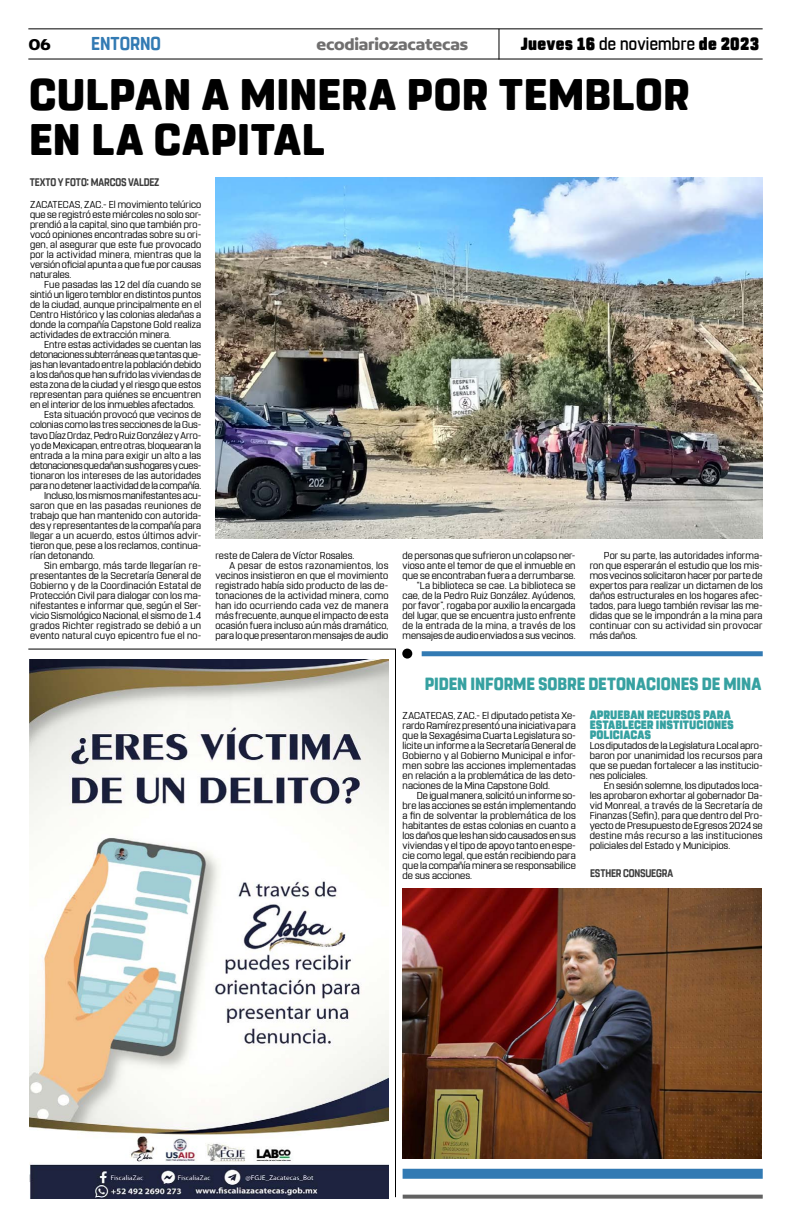
<style>
.page{position:relative;width:791px;height:1225px;background:#fff}
.page>*{position:absolute;margin:0;border:0;box-sizing:border-box;transform-origin:0 0}
.t1{font:800 44px/45px "Rohn Rounded";letter-spacing:.01em;color:#000}
.t2{font:700 18.6px "Rohn Rounded";letter-spacing:-.005em;color:#327ab3;scale:.91 1}
.t3{font:800 17.6px "Rohn Rounded";letter-spacing:-.005em;color:#36a1a1;scale:.91 1}
.t4{font:900 17.6px "Rohn Rounded";letter-spacing:.015em;color:#000;scale:.91 1}
.t5{font:700 16.9px "Concord";letter-spacing:-.01em;color:#706f6f}
.t6{font:700 16.9px "Concord";color:#000}
.t7{font:900 12.1px/10px "Rohn Rounded";color:#36a1a1;scale:.91 1}
.t8{font:700 11px "Rohn Rounded";letter-spacing:-.01em;color:#3d3d3d;scale:.86 1}
.t9{font:10px/10px "Rohn Rounded";letter-spacing:.005em;color:#000;text-align:justify}
.t10{font:10px "Rohn Rounded";letter-spacing:.025em;color:#000}
.t11{font:10px "Rohn Rounded";letter-spacing:.03em;color:#000}
.t12{font:10px "Rohn Rounded";letter-spacing:-.02em;color:#000}
.t13{font:10px "Rohn Rounded";letter-spacing:-.025em;color:#000}
.t14{font:10px "Rohn Rounded";letter-spacing:-.015em;color:#000}
.s1{font-weight:500}
</style>
<div class="page">
<hr style="left:28px;top:28px;width:735px;height:1px;background:#000">
<hr style="left:28px;top:59px;width:735px;height:1px;background:#000">
<hr style="left:498px;top:29px;width:1px;height:31px;background:#000">
<svg style="left:28px;top:648px;width:368px;height:550px"></svg>
<svg style="left:403px;top:1194px;width:360px;height:4px"></svg>
<img style="left:215px;top:178px;width:548px;height:360px">
<div style="left:422px;top:651px;width:341px;height:5px;background:#327ab3"></div>
<div style="left:402px;top:648px;width:10px;height:10px;background:#000;border-radius:50%"></div>
<img style="left:403px;top:888px;width:358px;height:270px">
<div style="left:403px;top:1168px;width:360px;height:10px;background:#327ab3"></div>
<h3 class="t6" style="left:28px;top:34px;width:24px">06</h3>
<h2 class="t2" style="left:91px;top:32px;width:78px">ENTORNO</h2>
<h3 class="t5" style="left:316px;top:34px;width:153px">ecodiariozacatecas</h3>
<h3 class="t4" style="left:521px;top:33px;width:263px">Jueves 16 <span class="s1">de noviembre</span> de 2023</h3>
<h1 class="t1" style="left:29px;top:73px;width:662px">CULPAN A MINERA POR TEMBLOR<br>EN LA CAPITAL</h1>
<p class="t8" style="left:30px;top:176px;width:152px">TEXTO Y FOTO: MARCOS VALDEZ</p>
<p class="t9" style="left:30px;top:200px;width:173px">ZACATECAS, ZAC.- El movimiento telúrico que se registró este miércoles no solo sor&shy;prendió a la capital, sino que también pro&shy;vocó opiniones encontradas sobre su ori&shy;gen, al asegurar que este fue provocado por la actividad minera, mientras que la versión oficial apunta a que fue por causas naturales.</p>
<p class="t9" style="left:30px;top:280px;width:173px;text-indent:14px">Fue pasadas las 12 del día cuando se sintió un ligero temblor en distintos puntos de la ciudad, aunque principalmente en el Centro Histórico y las colonias aledañas a donde la compañía Capstone Gold realiza actividades de extracción minera.</p>
<p class="t9" style="left:44px;top:340px;width:159px">Entre estas actividades se cuentan las</p>
<p class="t12" style="left:30px;top:349px;width:173px">detonaciones subterráneas que tantas que-</p>
<p class="t9" style="left:30px;top:360px;width:173px">jas han levantado entre la población debido</p>
<p class="t9" style="left:30px;top:370px;width:173px">a los daños que han sufrido las viviendas de</p>
<p class="t9" style="left:30px;top:380px;width:173px">esta zona de la ciudad y el riesgo que estos</p>
<p class="t9" style="left:30px;top:390px;width:173px">representan para quiénes se encuentren</p>
<p class="t9" style="left:30px;top:400px;width:167px">en el interior de los inmuebles afectados.</p>
<p class="t9" style="left:44px;top:410px;width:159px">Esta situación provocó que vecinos de</p>
<p class="t9" style="left:30px;top:420px;width:173px">colonias como las tres secciones de la Gus-</p>
<p class="t9" style="left:30px;top:430px;width:173px">tavo Díaz Ordaz, Pedro Ruiz González y Arro-</p>
<p class="t9" style="left:30px;top:440px;width:173px">yo de Mexicapan, entre otras, bloquearan la</p>
<p class="t9" style="left:30px;top:450px;width:173px">entrada a la mina para exigir un alto a las</p>
<p class="t13" style="left:30px;top:459px;width:173px">detonaciones que dañan sus hogares y cues-</p>
<p class="t9" style="left:30px;top:470px;width:173px">tionaron los intereses de las autoridades</p>
<p class="t9" style="left:30px;top:480px;width:173px">para no detener la actividad de la compañía.</p>
<p class="t14" style="left:44px;top:489px;width:159px">Incluso, los mismos manifestantes acu-</p>
<p class="t11" style="left:30px;top:499px;width:173px">saron que en las pasadas reuniones de</p>
<p class="t9" style="left:30px;top:510px;width:173px">trabajo que han mantenido con autorida-</p>
<p class="t9" style="left:30px;top:520px;width:173px">des y representantes de la compañía para</p>
<p class="t9" style="left:30px;top:530px;width:173px">llegar a un acuerdo, estos últimos advir-</p>
<p class="t9" style="left:30px;top:540px;width:173px">tieron que, pese a los reclamos, continua-</p>
<p class="t9" style="left:30px;top:550px;width:66px">rían detonando.</p>
<p class="t9" style="left:44px;top:560px;width:159px">Sin embargo, más tarde llegarían re-</p>
<p class="t9" style="left:30px;top:570px;width:173px">presentantes de la Secretaría General de</p>
<p class="t9" style="left:30px;top:580px;width:173px">Gobierno y de la Coordinación Estatal de</p>
<p class="t9" style="left:30px;top:590px;width:173px">Protección Civil para dialogar con los ma-</p>
<p class="t9" style="left:30px;top:600px;width:173px">nifestantes e informar que, según el Ser-</p>
<p class="t9" style="left:30px;top:610px;width:173px">vicio Sismológico Nacional, el sismo de 1.4</p>
<p class="t10" style="left:30px;top:619px;width:173px">grados Richter registrado se debió a un</p>
<p class="t9" style="left:30px;top:630px;width:173px">evento natural cuyo epicentro fue el no-</p>
<p class="t9" style="left:215px;top:550px;width:140px">reste de Calera de Víctor Rosales.</p>
<p class="t11" style="left:230px;top:559px;width:160px">A pesar de estos razonamientos, los</p>
<p class="t9" style="left:215px;top:570px;width:174px">vecinos insistieron en que el movimiento</p>
<p class="t9" style="left:215px;top:580px;width:174px">registrado había sido producto de las de-</p>
<p class="t9" style="left:215px;top:590px;width:174px">tonaciones de la actividad minera, como</p>
<p class="t10" style="left:215px;top:599px;width:174px">han ido ocurriendo cada vez de manera</p>
<p class="t9" style="left:215px;top:610px;width:174px">más frecuente, aunque el impacto de esta</p>
<p class="t9" style="left:215px;top:620px;width:174px">ocasión fuera incluso aún más dramático,</p>
<p class="t9" style="left:215px;top:630px;width:174px">para lo que presentaron mensajes de audio</p>
<p class="t9" style="left:403px;top:550px;width:174px;text-align:right">de personas que sufrieron un colapso ner&shy;vioso ante el temor de que el inmueble en que se encontraban fuera a derrumbarse. “La biblioteca se cae. La biblioteca se cae, de la Pedro Ruiz González. Ayúdenos, por favor”, rogaba por auxilio la encargada del lugar, que se encuentra justo enfrente de la entrada de la mina, a través de los mensajes de audio enviados a sus vecinos.</p>
<p class="t9" style="left:590px;top:550px;width:174px;text-indent:14px">Por su parte, las autoridades informa&shy;ron que esperarán el estudio que los mis&shy;mos vecinos solicitaron hacer por parte de expertos para realizar un dictamen de los daños estructurales en los hogares afec&shy;tados, para luego también revisar las me&shy;didas que se le impondrán a la mina para continuar con su actividad sin provocar más daños.</p>
<h3 class="t3" style="left:425px;top:673px;width:371px">PIDEN INFORME SOBRE DETONACIONES DE MINA</h3>
<p class="t7" style="left:590px;top:709px;width:160px">APRUEBAN RECURSOS PARA<br>ESTABLECER INSTITUCIONES<br>POLICIACAS</p>
<p class="t9" style="left:590px;top:740px;width:174px">Los diputados de la Legislatura Local apro&shy;baron por unanimidad los recursos para que se puedan fortalecer a las institucio&shy;nes policiales.</p>
<p class="t9" style="left:590px;top:780px;width:174px;text-indent:14px">En sesión solemne, los diputados loca&shy;les aprobaron exhortar al gobernador Da&shy;vid Monreal, a través de la Secretaría de Finanzas (Sefin), para que dentro del Pro&shy;yecto de Presupuesto de Egresos 2024 se destine más recurso a las instituciones policiales del Estado y Municipios.</p>
<p class="t9" style="left:403px;top:710px;width:175px">ZACATECAS, ZAC.- El diputado petista Xe&shy;rardo Ramírez presentó una iniciativa para que la Sexagésima Cuarta Legislatura so&shy;licite un informe a la Secretaría General de Gobierno y al Gobierno Municipal e infor&shy;men sobre las acciones implementadas en relación a la problemática de las deto&shy;naciones de la Mina Capstone Gold.</p>
<p class="t9" style="left:403px;top:790px;width:175px;text-indent:14px">De igual manera, solicitó un informe so&shy;bre las acciones se están implementando a fin de solventar la problemática de los habitantes de estas colonias en cuanto a los daños que les han sido causados en sus viviendas y el tipo de apoyo tanto en espe&shy;cie como legal, que están recibiendo para que la compañía minera se responsabilice de sus acciones.</p>
<p class="t8" style="left:590px;top:867px;width:98px">ESTHER CONSUEGRA</p>
</div>
